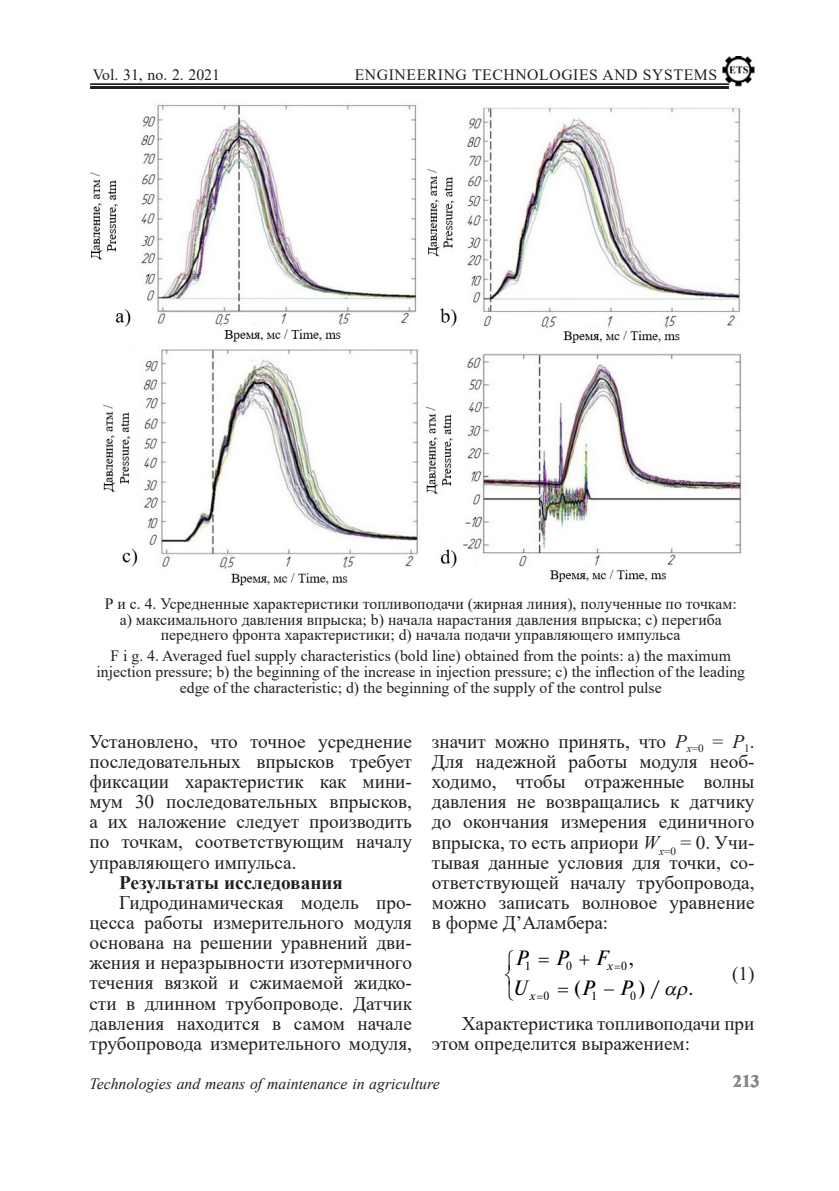
<style>
.page{position:relative;width:839px;height:1191px;background:#fff}
.page>*{position:absolute;margin:0;border:0;box-sizing:border-box;transform-origin:0 0}
.t1{font:19.43px "Newton C";color:#000}
.t2{font:19.43px "Newton C Italic";color:#000}
.t3{font:19.25px/20.1px "Times New Roman";color:#231f20;text-align:justify}
.t4{font:700 19.25px "Times New Roman";color:#231f20}
.t5{font:700 17.5px "Times New Roman";color:#8a8c8f}
.t6{font:15.75px/15.8px "Times New Roman";color:#231f20;text-align:center}
.t7{font:italic 15.75px "Times New Roman";color:#231f20}
.t8{font:15.75px "Times New Roman";letter-spacing:.035em;color:#231f20}
.t9{font:11.2px "Newton C";color:#000}
.t10{font:11.2px "Newton C Italic";color:#000}
.s1{font-style:italic}
.s2{font-family:"Newton C Italic"}
</style>
<div class="page">
<img style="left:722px;top:57px;width:32px;height:32px">
<hr style="left:90px;top:84px;width:638px;height:1px;background:#231f20">
<hr style="left:90px;top:86px;width:638px;height:3px;background:#231f20">
<img style="left:90px;top:104px;width:652px;height:482px">
<p class="t6" style="left:93px;top:66px;width:129px">Vol. 31, no. 2. 2021</p>
<p class="t8" style="left:354px;top:64px;width:364px">ENGINEERING TECHNOLOGIES AND SYSTEMS</p>
<p class="t6" style="left:105px;top:595px;width:633px">Р и с. 4. Усредненные характеристики топливоподачи (жирная линия), полученные по точкам: a) максимального давления впрыска; b) начала нарастания давления впрыска; c) перегиба переднего фронта характеристики; d) начала подачи управляющего импульса</p>
<p class="t6" style="left:96px;top:647px;width:650px">F i g. 4. Averaged fuel supply characteristics (bold line) obtained from the points: a) the maximum injection pressure; b) the beginning of the increase in injection pressure; c) the inflection of the leading edge of the characteristic; d) the beginning of the supply of the control pulse</p>
<p class="t3" style="left:89px;top:730px;width:324px">Установлено, что точное усреднение последовательных впрысков требует фиксации характеристик как мини&shy;мум 30 последовательных впрысков, а их наложение следует производить по точкам, соответствующим началу управляющего импульса.</p>
<p class="t4" style="left:119px;top:868px;width:225px">Результаты исследования</p>
<p class="t3" style="left:89px;top:891px;width:324px;text-indent:30px">Гидродинамическая модель про&shy;цесса работы измерительного модуля основана на решении уравнений дви&shy;жения и неразрывности изотермичного течения вязкой и сжимаемой жидко&shy;сти в длинном трубопроводе. Датчик давления находится в самом начале трубопровода измерительного модуля,</p>
<p class="t3" style="left:432px;top:730px;width:324px">значит можно принять, что <span class="s1">Р</span><sub>x</sub><sub>=0</sub> = <span class="s1">Р</span><sub>1</sub>.<br>Для надежной работы модуля необ&shy;ходимо, чтобы отраженные волны давления не возвращались к датчику до окончания измерения единичного впрыска, то есть априори <span class="s1">W</span><sub>x</sub><sub>=0</sub> = 0. Учи&shy;тывая данные условия для точки, со&shy;ответствующей началу трубопровода, можно записать волновое уравнение в форме Д’Аламбера:</p>
<p class="t2" style="left:514px;top:946px;width:14px">P</p>
<p class="t2" style="left:555px;top:946px;width:14px">P</p>
<p class="t2" style="left:595px;top:946px;width:13px">F</p>
<p class="t2" style="left:512px;top:977px;width:16px">U</p>
<p class="t1" style="left:573px;top:977px;width:22px">(<span class="s2">P</span></p>
<p class="t1" style="left:619px;top:977px;width:42px"><span class="s2">P</span> ) /</p>
<p class="t9" style="left:524px;top:959px;width:7px">1</p>
<p class="t9" style="left:621px;top:959px;width:7px">0</p>
<p class="t9" style="left:543px;top:990px;width:7px">0</p>
<p class="t9" style="left:591px;top:990px;width:7px">1</p>
<p class="t9" style="left:566px;top:959px;width:7px">0</p>
<p class="t1" style="left:628px;top:946px;width:8px">,</p>
<p class="t10" style="left:607px;top:959px;width:7px">x</p>
<p class="t3" style="left:732px;top:962px;width:24px">(1)</p>
<p class="t3" style="left:432px;top:1012px;width:324px;text-indent:30px">Характеристика топливоподачи при этом определится выражением:</p>
<p class="t9" style="left:630px;top:990px;width:7px">0</p>
<p class="t1" style="left:688px;top:977px;width:7px">.</p>
<p class="t10" style="left:529px;top:990px;width:7px">x</p>
<p class="t7" style="left:89px;top:1073px;width:352px">Technologies and means of maintenance in agriculture</p>
<p class="t5" style="left:733px;top:1068px;width:28px">213</p>
</div>
